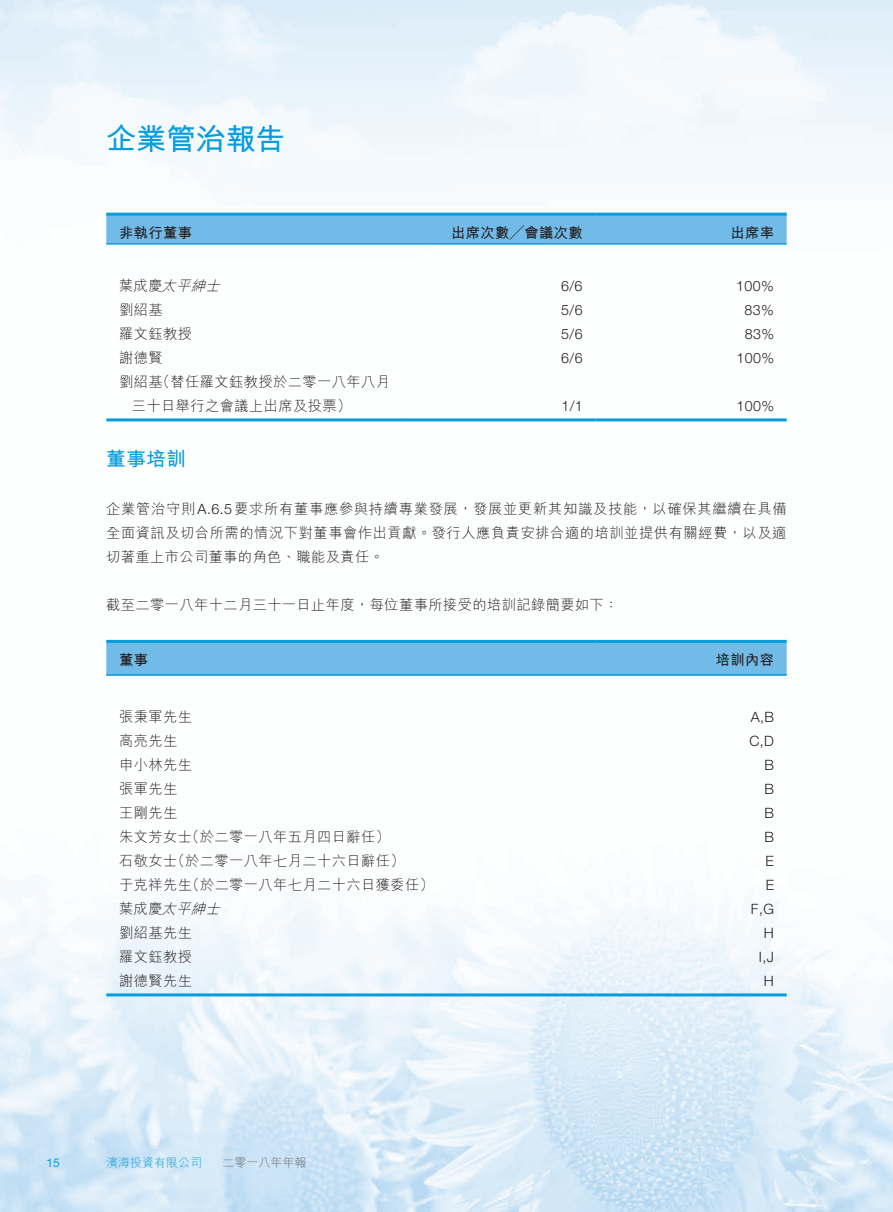
<style>
.page{position:relative;width:893px;height:1212px;background:#fff}
.page>*{position:absolute;margin:0;border:0;box-sizing:border-box;transform-origin:0 0}
.t1{font:700 30px "M Hei HK";letter-spacing:-.005em;color:#069ddc}
.t2{font:700 19.5px "M Hei HK";color:#069ddc}
.t3{font:300 14.25px/24px "M Hei HK";letter-spacing:.03em;color:#231f20}
.t4{font:300 14.25px "Helvetica Neue";letter-spacing:.03em;color:#231f20}
.t5{font:700 14.25px "M Hei HK";letter-spacing:.03em;color:#231f20}
.t6{font:italic 300 14.25px "M Hei HK";color:#231f20}
.t7{font:300 12px "M Hei HK";color:#069ddc}
.t8{font:300 12px "M Hei HK";color:#6c6d70}
.t9{font:12px "Helvetica Neue";color:#069ddc}
.s1{font-style:normal}
.s2{font-family:"Helvetica Neue"}
</style>
<div class="page">
<img style="left:0;top:0;width:893px;height:1212px">
<div style="left:106px;top:216px;width:681px;height:27px;background:#72bbe8"></div>
<hr style="left:106px;top:213px;width:298px;height:3px;background:#069ddc">
<hr style="left:404px;top:213px;width:191px;height:3px;background:#069ddc">
<hr style="left:595px;top:213px;width:192px;height:3px;background:#069ddc">
<hr style="left:106px;top:243px;width:298px;height:2px;background:#069ddc">
<hr style="left:404px;top:243px;width:191px;height:2px;background:#069ddc">
<hr style="left:595px;top:243px;width:192px;height:2px;background:#069ddc">
<hr style="left:106px;top:418px;width:298px;height:3px;background:#069ddc">
<hr style="left:404px;top:418px;width:191px;height:3px;background:#069ddc">
<hr style="left:595px;top:418px;width:192px;height:3px;background:#069ddc">
<div style="left:106px;top:643px;width:681px;height:31px;background:#72bbe8"></div>
<hr style="left:106px;top:640px;width:489px;height:3px;background:#069ddc">
<hr style="left:595px;top:640px;width:192px;height:3px;background:#069ddc">
<hr style="left:106px;top:674px;width:489px;height:2px;background:#069ddc">
<hr style="left:595px;top:674px;width:192px;height:2px;background:#069ddc">
<hr style="left:106px;top:993px;width:489px;height:3px;background:#069ddc">
<hr style="left:595px;top:993px;width:192px;height:3px;background:#069ddc">
<h1 class="t1" style="left:106px;top:117px;width:180px">企業管治報告</h1>
<p class="t5" style="left:119px;top:222px;width:74px">非執行董事</p>
<p class="t5" style="left:451px;top:222px;width:133px">出席次數╱會議次數</p>
<p class="t5" style="left:730px;top:222px;width:45px">出席率</p>
<p class="t6" style="left:119px;top:276px;width:107px"><span class="s1">葉成慶</span>太平紳士</p>
<p class="t4" style="left:561px;top:277px;width:23px">6/6</p>
<p class="t4" style="left:736px;top:277px;width:39px">100%</p>
<p class="t3" style="left:119px;top:297px;width:45px">劉紹基</p>
<p class="t4" style="left:561px;top:301px;width:23px">5/6</p>
<p class="t4" style="left:745px;top:301px;width:31px">83%</p>
<p class="t3" style="left:119px;top:321px;width:74px">羅文鈺教授</p>
<p class="t4" style="left:561px;top:325px;width:23px">5/6</p>
<p class="t4" style="left:745px;top:325px;width:31px">83%</p>
<p class="t3" style="left:156px;top:345px;width:235px;text-indent:-37px">謝德賢<br>（替任羅文鈺教授於二零一八年八月</p>
<p class="t3" style="left:119px;top:369px;width:45px">劉紹基</p>
<p class="t4" style="left:561px;top:349px;width:23px">6/6</p>
<p class="t4" style="left:736px;top:349px;width:39px">100%</p>
<p class="t3" style="left:132px;top:393px;width:221px">三十日舉行之會議上出席及投票(</p>
<h2 class="t2" style="left:106px;top:444px;width:81px">董事培訓</h2>
<p class="t3" style="left:106px;top:496px;width:682px;text-align:justify">企業管治守則<span class="s2">A.6.5</span>要求所有董事應參與持續專業發展，發展並更新其知識及技能，以確保其繼續在具備全面資訊及切合所需的情況下對董事會作出貢獻。發行人應負責安排合適的培訓並提供有關經費，以及適切著重上市公司董事的角色、職能及責任。</p>
<p class="t3" style="left:106px;top:592px;width:514px">截至二零一八年十二月三十一日止年度，每位董事所接受的培訓記錄簡要如下：</p>
<p class="t4" style="left:561px;top:397px;width:23px">1/1</p>
<p class="t4" style="left:736px;top:397px;width:39px">100%</p>
<p class="t5" style="left:119px;top:649px;width:30px">董事</p>
<p class="t5" style="left:716px;top:649px;width:60px">培訓內容</p>
<p class="t3" style="left:119px;top:704px;width:74px">張秉軍先生</p>
<p class="t4" style="left:751px;top:708px;width:25px">A B,</p>
<p class="t3" style="left:119px;top:728px;width:60px">高亮先生</p>
<p class="t4" style="left:749px;top:732px;width:26px">C D,</p>
<p class="t3" style="left:119px;top:752px;width:74px">申小林先生</p>
<p class="t4" style="left:764px;top:756px;width:11px">B</p>
<p class="t3" style="left:119px;top:776px;width:60px">張軍先生</p>
<p class="t4" style="left:764px;top:780px;width:11px">B</p>
<p class="t3" style="left:119px;top:800px;width:60px">王剛先生</p>
<p class="t4" style="left:764px;top:804px;width:11px">B</p>
<p class="t3" style="left:185px;top:824px;width:206px">（於二零一八年五月四日辭任）</p>
<p class="t3" style="left:119px;top:824px;width:74px">朱文芳女士</p>
<p class="t4" style="left:764px;top:828px;width:11px">B</p>
<p class="t3" style="left:171px;top:848px;width:235px">（於二零一八年七月二十六日辭任）</p>
<p class="t3" style="left:119px;top:848px;width:60px">石敬女士</p>
<p class="t4" style="left:766px;top:852px;width:10px">E</p>
<p class="t3" style="left:185px;top:872px;width:250px">（於二零一八年七月二十六日獲委任）</p>
<p class="t3" style="left:119px;top:872px;width:74px">于克祥先生</p>
<p class="t4" style="left:766px;top:876px;width:10px">E</p>
<p class="t6" style="left:119px;top:899px;width:107px"><span class="s1">葉成慶</span>太平紳士</p>
<p class="t4" style="left:751px;top:900px;width:24px">G,F</p>
<p class="t3" style="left:119px;top:920px;width:74px">劉紹基先生</p>
<p class="t4" style="left:764px;top:924px;width:12px">H</p>
<p class="t3" style="left:119px;top:944px;width:74px">羅文鈺教授</p>
<p class="t4" style="left:759px;top:948px;width:17px">J,I</p>
<p class="t3" style="left:119px;top:968px;width:74px">謝德賢先生</p>
<p class="t4" style="left:764px;top:972px;width:12px">H</p>
<p class="t9" style="left:46px;top:1155px;width:15px">15</p>
<p class="t7" style="left:106px;top:1154px;width:97px">濱海投資有限公司</p>
<p class="t8" style="left:222px;top:1154px;width:85px">二零一八年年報</p>
</div>
